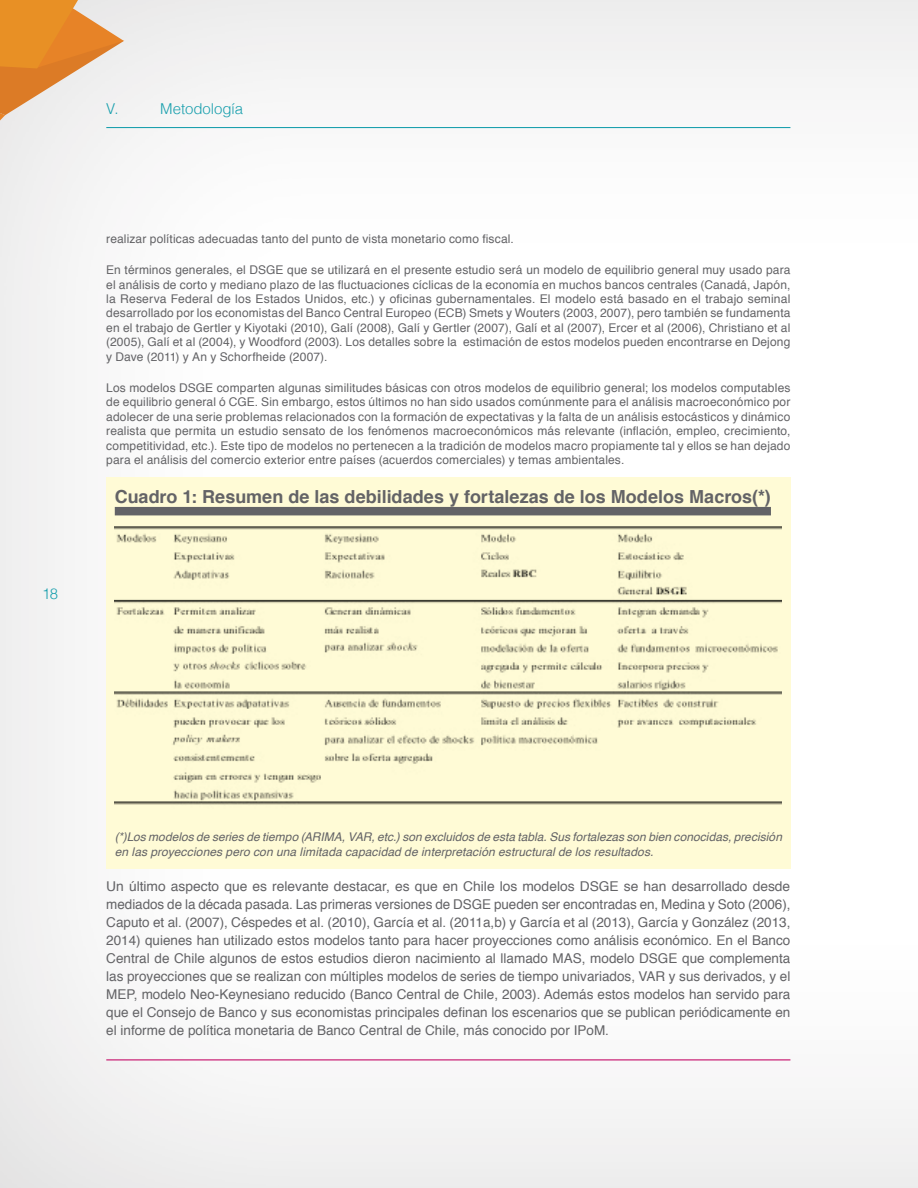
<style>
.page{position:relative;width:918px;height:1188px;background:#fff}
.page>*{position:absolute;margin:0;border:0;box-sizing:border-box;transform-origin:0 0}
.t1{font:700 18px "Helvetica";color:#636366}
.t2{font:300 15px "Helvetica";color:#189fad}
.t3{font:13.5px/18px "Helvetica";color:#636366;text-align:justify}
.t4{font:12px/14.4px "Helvetica";letter-spacing:.01em;color:#636366;text-align:justify}
.t5{font:italic 12px/14.4px "Helvetica";letter-spacing:.005em;color:#636366}
</style>
<div class="page">
<div style="left:0;top:0;width:918px;height:1188px;background:#231f20;opacity:.2"></div>
<hr style="left:106px;top:127px;width:684px;height:1px;background:#189fad">
<hr style="left:106px;top:1059px;width:684px;height:1px;background:#c30162">
<svg style="left:0;top:0;width:148px;height:213px"></svg>
<div style="left:106px;top:477px;width:684px;height:392px;background:#fffbd6"></div>
<div style="left:115px;top:507px;width:656px;height:8px;background:#636366"></div>
<img style="left:115px;top:526px;width:667px;height:279px">
<p class="t2" style="left:42px;top:581px;width:18px">18</p>
<p class="t2" style="left:106px;top:96px;width:14px">V.</p>
<p class="t2" style="left:160px;top:96px;width:84px">Metodología</p>
<p class="t4" style="left:106px;top:232px;width:409px">realizar políticas adecuadas tanto del punto de vista monetario como fiscal.</p>
<p class="t4" style="left:106px;top:263px;width:686px">En términos generales, el DSGE que se utilizará en el presente estudio será un modelo de equilibrio general muy usado para el análisis de corto y mediano plazo de las fluctuaciones cíclicas de la economía en muchos bancos centrales (Canadá, Japón, la Reserva Federal de los Estados Unidos, etc.) y oficinas gubernamentales. El modelo está basado en el trabajo seminal desarrollado por los economistas del Banco Central Europeo (ECB) Smets y Wouters (2003, 2007), pero también se fundamenta en el trabajo de Gertler y Kiyotaki (2010), Galí (2008), Galí y Gertler (2007), Galí et al (2007), Ercer et al (2006), Christiano et al (2005), Galí et al (2004), y Woodford (2003). Los detalles sobre la estimación de estos modelos pueden encontrarse en Dejong y Dave (2011) y An y Schorfheide (2007).</p>
<p class="t4" style="left:106px;top:381px;width:686px">Los modelos DSGE comparten algunas similitudes básicas con otros modelos de equilibrio general; los modelos computables de equilibrio general ó CGE. Sin embargo, estos últimos no han sido usados comúnmente para el análisis macroeconómico por adolecer de una serie problemas relacionados con la formación de expectativas y la falta de un análisis estocásticos y dinámico realista que permita un estudio sensato de los fenómenos macroeconómicos más relevante (inflación, empleo, crecimiento, competitividad, etc.). Este tipo de modelos no pertenecen a la tradición de modelos macro propiamente tal y ellos se han dejado para el análisis del comercio exterior entre países (acuerdos comerciales) y temas ambientales.</p>
<h1 class="t1" style="left:115px;top:482px;width:658px">Cuadro 1: Resumen de las debilidades y fortalezas de los Modelos Macros(*)</h1>
<p class="t5" style="left:115px;top:830px;width:669px">(*)Los modelos de series de tiempo (ARIMA, VAR, etc.) son excluidos de esta tabla. Sus fortalezas son bien conocidas, precisión en las proyecciones pero con una limitada capacidad de interpretación estructural de los resultados.</p>
<p class="t3" style="left:106px;top:877px;width:686px">Un último aspecto que es relevante destacar, es que en Chile los modelos DSGE se han desarrollado desde mediados de la década pasada. Las primeras versiones de DSGE pueden ser encontradas en, Medina y Soto (2006), Caputo et al. (2007), Céspedes et al. (2010), García et al. (2011a,b) y García et al (2013), García y González (2013, 2014) quienes han utilizado estos modelos tanto para hacer proyecciones como análisis económico. En el Banco Central de Chile algunos de estos estudios dieron nacimiento al llamado MAS, modelo DSGE que complementa las proyecciones que se realizan con múltiples modelos de series de tiempo univariados, VAR y sus derivados, y el MEP, modelo Neo-Keynesiano reducido (Banco Central de Chile, 2003). Además estos modelos han servido para que el Consejo de Banco y sus economistas principales definan los escenarios que se publican periódicamente en el informe de política monetaria de Banco Central de Chile, más conocido por IPoM.</p>
</div>
